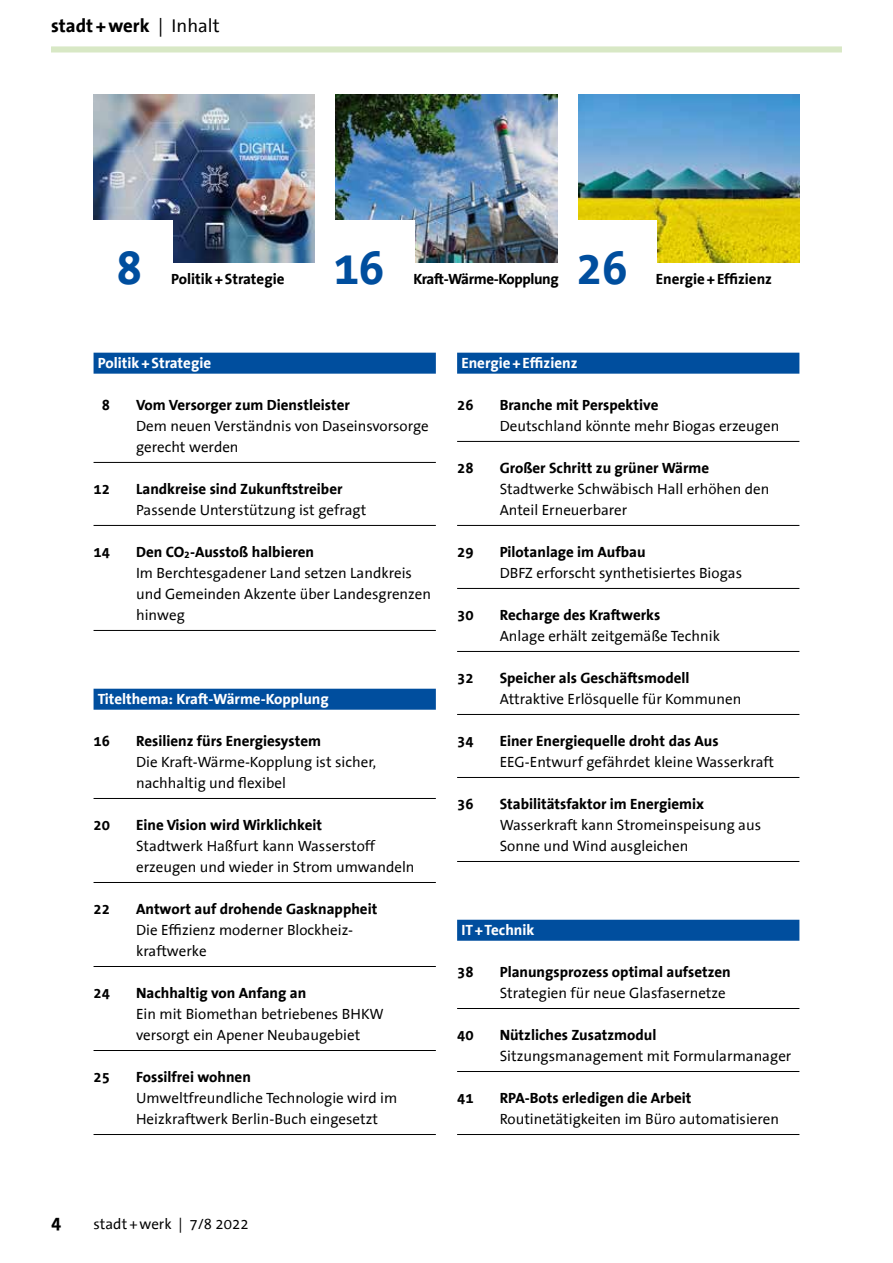
<style>
.page{position:relative;width:893px;height:1263px;background:#fff}
.page>*{position:absolute;margin:0;border:0;box-sizing:border-box;transform-origin:0 0}
.t1{font:700 48px "The Sans Office";color:#004e9e}
.t2{font:700 18.75px "The Sans Office";color:#000}
.t3{font:15px/21px "The Sans Office";color:#000}
.t4{font:700 15px "The Sans Office";color:#000}
.t5{font:700 15px "The Sans Office";color:#fff}
.t6{font:700 15px "The Sans Office";letter-spacing:-.025em;color:#000}
.s1{font-weight:400}
.s2{font-weight:700}
</style>
<div class="page">
<div style="left:51px;top:46px;width:791px;height:6px;background:#d8e8c5"></div>
<img style="left:94px;top:95px;width:221px;height:168px">
<div style="left:51px;top:220px;width:121px;height:84px;background:#fff"></div>
<img style="left:336px;top:95px;width:221px;height:167px">
<div style="left:329px;top:220px;width:86px;height:79px;background:#fff"></div>
<div style="left:94px;top:353px;width:342px;height:21px;background:#004e9e"></div>
<hr style="left:94px;top:462px;width:342px;height:1px;background:#000">
<hr style="left:94px;top:525px;width:342px;height:1px;background:#000">
<hr style="left:94px;top:630px;width:342px;height:1px;background:#000">
<div style="left:94px;top:689px;width:342px;height:21px;background:#004e9e"></div>
<hr style="left:94px;top:798px;width:342px;height:1px;background:#000">
<hr style="left:94px;top:882px;width:342px;height:1px;background:#000">
<hr style="left:94px;top:966px;width:342px;height:1px;background:#000">
<hr style="left:94px;top:1050px;width:342px;height:1px;background:#000">
<hr style="left:94px;top:1134px;width:342px;height:1px;background:#000">
<div style="left:457px;top:353px;width:342px;height:21px;background:#004e9e"></div>
<hr style="left:457px;top:441px;width:342px;height:1px;background:#000">
<hr style="left:457px;top:525px;width:342px;height:1px;background:#000">
<hr style="left:457px;top:588px;width:342px;height:1px;background:#000">
<hr style="left:457px;top:651px;width:342px;height:1px;background:#000">
<hr style="left:457px;top:714px;width:342px;height:1px;background:#000">
<hr style="left:457px;top:777px;width:342px;height:1px;background:#000">
<hr style="left:457px;top:861px;width:342px;height:1px;background:#000">
<div style="left:457px;top:920px;width:342px;height:21px;background:#004e9e"></div>
<hr style="left:457px;top:1008px;width:342px;height:1px;background:#000">
<hr style="left:457px;top:1071px;width:342px;height:1px;background:#000">
<hr style="left:457px;top:1134px;width:342px;height:1px;background:#000">
<img style="left:578px;top:95px;width:221px;height:168px">
<div style="left:568px;top:220px;width:89px;height:77px;background:#fff"></div>
<p class="t2" style="left:51px;top:15px;width:170px">stadt +werk <span class="s1">| Inhalt</span></p>
<h1 class="t1" style="left:116px;top:242px;width:28px">8</h1>
<p class="t4" style="left:171px;top:271px;width:115px">Politik+Strategie</p>
<h1 class="t1" style="left:333px;top:242px;width:53px">16</h1>
<p class="t6" style="left:414px;top:271px;width:147px">Kraft-Wärme-Kopplung</p>
<h1 class="t1" style="left:576px;top:242px;width:53px">26</h1>
<p class="t4" style="left:656px;top:271px;width:118px">Energie+Effizienz</p>
<p class="t5" style="left:98px;top:355px;width:115px">Politik+Strategie</p>
<p class="t4" style="left:102px;top:397px;width:10px">8</p>
<p class="t4" style="left:136px;top:397px;width:215px">Vom Versorger zum Dienstleister</p>
<p class="t3" style="left:136px;top:416px;width:294px">Dem neuen Verständnis von Daseinsvorsorge gerecht werden</p>
<p class="t4" style="left:94px;top:481px;width:18px">12</p>
<p class="t4" style="left:136px;top:481px;width:208px">Landkreise sind Zukunftstreiber</p>
<p class="t3" style="left:136px;top:500px;width:232px">Passende Unterstützung ist gefragt</p>
<p class="t4" style="left:94px;top:544px;width:18px">14</p>
<p class="t3" style="left:136px;top:542px;width:296px"><span class="s2">Den CO</span><sub>2</sub><span class="s2">-Ausstoß halbieren<br></span>Im Berchtesgadener Land setzen Landkreis und Gemeinden Akzente über Landesgrenzen hinweg</p>
<p class="t5" style="left:98px;top:691px;width:232px">Titelthema: Kraft-Wärme-Kopplung</p>
<p class="t4" style="left:94px;top:733px;width:18px">16</p>
<p class="t4" style="left:136px;top:733px;width:186px">Resilienz fürs Energiesystem</p>
<p class="t3" style="left:136px;top:752px;width:242px">Die Kraft-Wärme-Kopplung ist sicher, -nachhaltig und flexibel</p>
<p class="t4" style="left:94px;top:817px;width:18px">20</p>
<p class="t4" style="left:136px;top:817px;width:188px">Eine Vision wird Wirklichkeit</p>
<p class="t3" style="left:136px;top:836px;width:280px">Stadtwerk Haßfurt kann Wasserstoff erzeugen und wieder in Strom umwandeln</p>
<p class="t4" style="left:94px;top:901px;width:18px">22</p>
<p class="t4" style="left:136px;top:901px;width:243px">Antwort auf drohende Gasknappheit</p>
<p class="t3" style="left:136px;top:920px;width:219px">Die Effizienz moderner -Blockheiz&shy;kraftwerke</p>
<p class="t4" style="left:94px;top:985px;width:18px">24</p>
<p class="t4" style="left:136px;top:985px;width:172px">Nachhaltig von Anfang an</p>
<p class="t3" style="left:136px;top:1004px;width:249px">Ein mit Biomethan betriebenes BHKW versorgt ein Apener Neubaugebiet</p>
<p class="t4" style="left:94px;top:1069px;width:18px">25</p>
<p class="t4" style="left:136px;top:1069px;width:116px">Fossilfrei wohnen</p>
<p class="t3" style="left:136px;top:1088px;width:263px">Umweltfreundliche Technologie wird im<br>Heizkraftwerk Berlin-Buch eingesetzt</p>
<p class="t5" style="left:461px;top:355px;width:118px">Energie+Effizienz</p>
<p class="t4" style="left:457px;top:397px;width:18px">26</p>
<p class="t4" style="left:500px;top:397px;width:160px">Branche mit Perspektive</p>
<p class="t3" style="left:500px;top:416px;width:281px">Deutschland könnte mehr Biogas erzeugen</p>
<p class="t4" style="left:457px;top:460px;width:18px">28</p>
<p class="t4" style="left:500px;top:460px;width:211px">Großer Schritt zu grüner Wärme</p>
<p class="t3" style="left:500px;top:479px;width:271px">Stadtwerke Schwäbisch Hall erhöhen den<br>Anteil Erneuerbarer</p>
<p class="t4" style="left:457px;top:544px;width:18px">29</p>
<p class="t4" style="left:500px;top:544px;width:147px">Pilotanlage im Aufbau</p>
<p class="t3" style="left:500px;top:563px;width:244px">DBFZ erforscht synthetisiertes Biogas</p>
<p class="t4" style="left:457px;top:607px;width:18px">30</p>
<p class="t4" style="left:500px;top:607px;width:162px">Recharge des Kraftwerks</p>
<p class="t3" style="left:500px;top:626px;width:222px">Anlage erhält zeitgemäße Technik</p>
<p class="t4" style="left:457px;top:670px;width:18px">32</p>
<p class="t4" style="left:500px;top:670px;width:191px">Speicher als Geschäftsmodell</p>
<p class="t3" style="left:500px;top:689px;width:243px">Attraktive Erlösquelle für Kommunen</p>
<p class="t4" style="left:457px;top:733px;width:18px">34</p>
<p class="t4" style="left:500px;top:733px;width:220px">Einer Energiequelle droht das Aus</p>
<p class="t3" style="left:500px;top:752px;width:276px">EEG-Entwurf gefährdet kleine Wasserkraft</p>
<p class="t4" style="left:457px;top:796px;width:18px">36</p>
<p class="t4" style="left:500px;top:796px;width:206px">Stabilitätsfaktor im Energiemix</p>
<p class="t3" style="left:500px;top:815px;width:263px">Wasserkraft kann Stromeinspeisung aus<br>Sonne und Wind ausgleichen</p>
<p class="t5" style="left:461px;top:922px;width:75px">IT+Technik</p>
<p class="t4" style="left:457px;top:964px;width:18px">38</p>
<p class="t4" style="left:500px;top:964px;width:232px">Planungsprozess optimal aufsetzen</p>
<p class="t3" style="left:500px;top:983px;width:227px">Strategien für neue Glasfasernetze</p>
<p class="t4" style="left:457px;top:1027px;width:18px">40</p>
<p class="t4" style="left:500px;top:1027px;width:158px">Nützliches Zusatzmodul</p>
<p class="t3" style="left:500px;top:1046px;width:293px">Sitzungsmanagement mit Formularmanager</p>
<p class="t4" style="left:457px;top:1090px;width:18px">41</p>
<p class="t4" style="left:500px;top:1090px;width:193px">RPA-Bots erledigen die Arbeit</p>
<p class="t3" style="left:500px;top:1109px;width:281px">Routinetätigkeiten im Büro automatisieren</p>
<p class="t2" style="left:51px;top:1212px;width:12px">4</p>
<p class="t3" style="left:94px;top:1214px;width:157px">stadt +werk | 7/8 2022</p>
</div>
